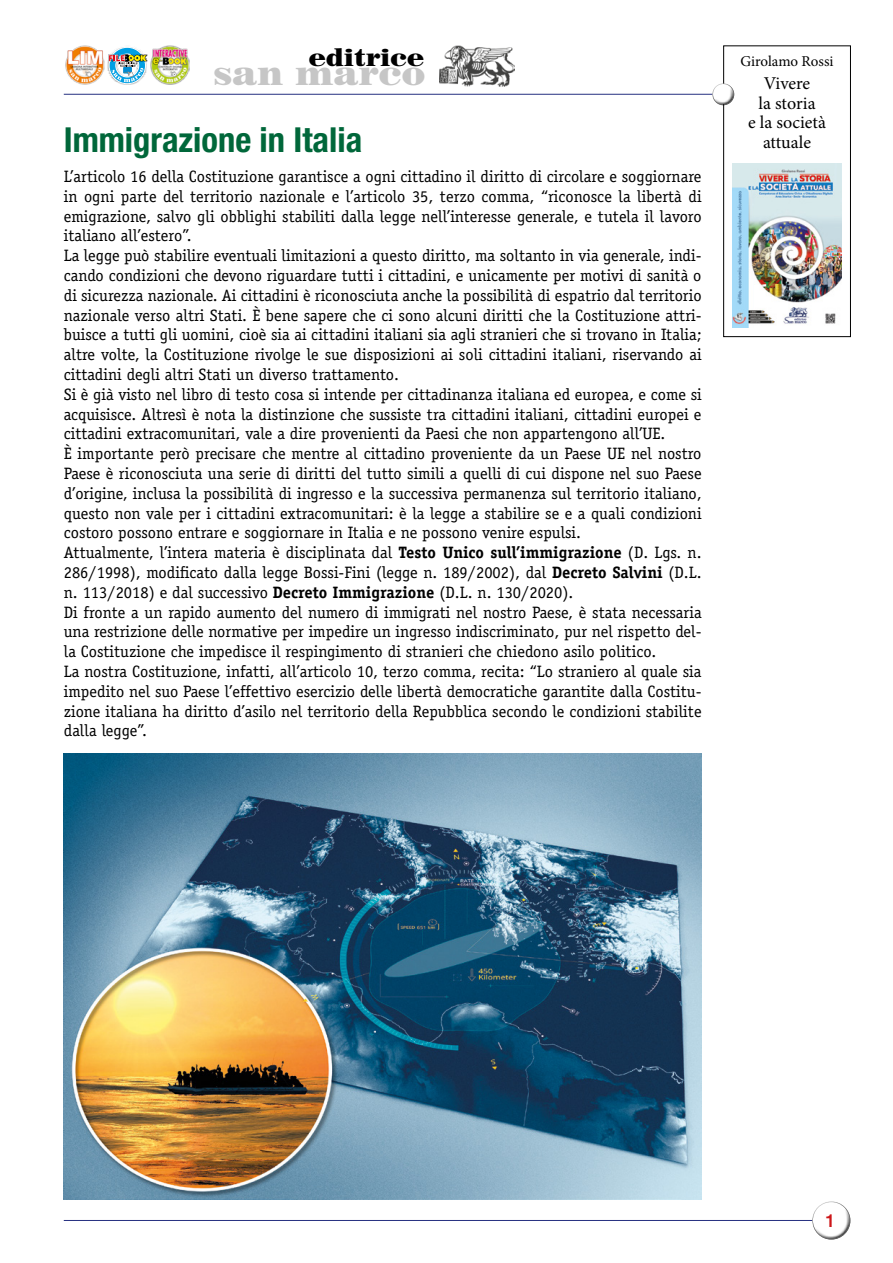
<style>
.page{position:relative;width:893px;height:1263px;background:#fff}
.page>*{position:absolute;margin:0;border:0;box-sizing:border-box;transform-origin:0 0}
.t1{font:900 34.65px "Century 725 BT";color:#c6c6c6}
.t2{font:700 condensed 34.5px "Helvetica Neue LT Std";color:#00673a}
.t3{font:900 24.9px "Century 725 BT";color:#000}
.t4{font:18px/19.5px "Minion Pro";color:#000;text-align:center}
.t5{font:500 18px "Helvetica Neue";color:#cd1719}
.t6{font:16.5px/19.8px "Officina Serif Std";color:#000}
.t7{font:15px "Minion Pro";letter-spacing:-.005em;color:#000}
.s1{font-weight:700}
</style>
<div class="page">
<img style="left:66px;top:46px;width:39px;height:39px">
<svg style="left:108px;top:47px;width:39px;height:38px"></svg>
<img style="left:151px;top:46px;width:39px;height:39px">
<hr style="left:64px;top:94px;width:648px;height:1px;background:#253081">
<img style="left:440px;top:46px;width:75px;height:41px">
<div style="left:723px;top:45px;width:128px;height:292px;border:1px solid #000"></div>
<div style="left:710px;top:82px;width:25px;height:20px;background:#fff;opacity:.75"></div>
<div style="left:710px;top:86px;width:25px;height:21px;background:#000;opacity:.75"></div>
<img style="left:732px;top:164px;width:110px;height:163px">
<hr style="left:64px;top:1220px;width:748px;height:1px;background:#253081">
<div style="left:809px;top:1201px;width:42px;height:31px;background:#fff;opacity:.75"></div>
<div style="left:811px;top:1207px;width:40px;height:34px;background:#000;opacity:.75"></div>
<img style="left:64px;top:753px;width:638px;height:446px">
<h3 class="t3" style="left:309px;top:42px;width:117px">editrice</h3>
<h1 class="t1" style="left:213px;top:52px;width:214px">san marco</h1>
<h2 class="t2" style="left:64px;top:119px;width:300px">Immigrazione in Italia</h2>
<p class="t6" style="left:64px;top:166px;width:639px">L’articolo 16 della Costituzione garantisce a ogni cittadino il diritto di circolare e soggiornare in ogni parte del territorio nazionale e l’articolo 35, terzo comma, “riconosce la libertà di emigrazione, salvo gli obblighi stabiliti dalla legge nell’interesse generale, e tutela il lavoro italiano all’estero”.<br>La legge può stabilire eventuali limitazioni a questo diritto, ma soltanto in via generale, indi&shy;cando condizioni che devono riguardare tutti i cittadini, e unicamente per motivi di sanità o di sicurezza nazionale. Ai cittadini è riconosciuta anche la possibilità di espatrio dal territorio nazionale verso altri Stati. È bene sapere che ci sono alcuni diritti che la Costituzione attri&shy;buisce a tutti gli uomini, cioè sia ai cittadini italiani sia agli stranieri che si trovano in Italia; altre volte, la Costituzione rivolge le sue disposizioni ai soli cittadini italiani, riservando ai cittadini degli altri Stati un diverso trattamento.<br>Si è già visto nel libro di testo cosa si intende per cittadinanza italiana ed europea, e come si acquisisce. Altresì è nota la distinzione che sussiste tra cittadini italiani, cittadini europei e cittadini extracomunitari, vale a dire provenienti da Paesi che non appartengono all’UE.<br>È importante però precisare che mentre al cittadino proveniente da un Paese UE nel nostro Paese è riconosciuta una serie di diritti del tutto simili a quelli di cui dispone nel suo Paese d’origine, inclusa la possibilità di ingresso e la successiva permanenza sul territorio italiano, questo non vale per i cittadini extracomunitari: è la legge a stabilire se e a quali condizioni costoro possono entrare e soggiornare in Italia e ne possono venire espulsi.<br>Attualmente, l’intera materia è disciplinata dal <span class="s1">Testo Unico sull’immigrazione</span> (D. Lgs. n.<br>286/1998), modificato dalla legge Bossi-Fini (legge n. 189/2002), dal <span class="s1">Decreto Salvini</span> (D.L. n. 113/2018) e dal successivo <span class="s1">Decreto Immigrazione</span> (D.L. n. 130/2020).<br>Di fronte a un rapido aumento del numero di immigrati nel nostro Paese, è stata necessaria una restrizione delle normative per impedire un ingresso indiscriminato, pur nel rispetto del&shy;la Costituzione che impedisce il respingimento di stranieri che chiedono asilo politico.<br>La nostra Costituzione, infatti, all’articolo 10, terzo comma, recita: “Lo straniero al quale sia impedito nel suo Paese l’effettivo esercizio delle libertà democratiche garantite dalla Costitu&shy;zione italiana ha diritto d’asilo nel territorio della Repubblica secondo le condizioni stabilite dalla legge”.</p>
<p class="t7" style="left:740px;top:51px;width:95px">Girolamo Rossi</p>
<p class="t4" style="left:748px;top:74px;width:80px">Vivere<br>la storia<br>e la società attuale</p>
<p class="t5" style="left:825px;top:1206px;width:12px">1</p>
</div>
